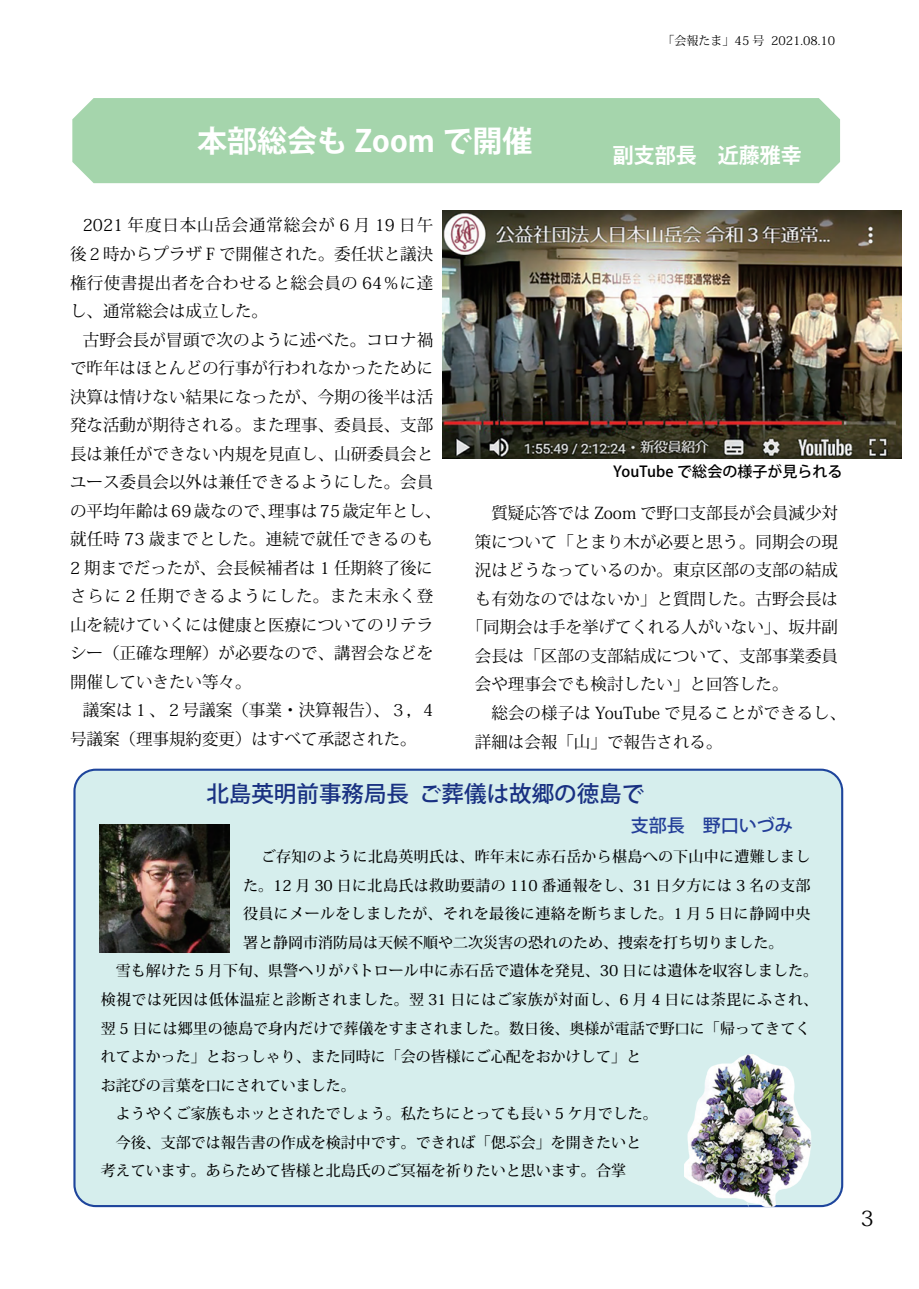
<style>
.page{position:relative;width:919px;height:1289px;background:#fff}
.page>*{position:absolute;margin:0;border:0;box-sizing:border-box;transform-origin:0 0}
.t1{font:700 30px "Koz Go Pr 6 N";color:#fff}
.t2{font:500 22.5px "Koz Go Pr 6 N";color:#193182}
.t3{font:700 21px "Koz Go Pr 6 N";color:#fff}
.t4{font:21px "Koz Min Pr 6 N";color:#000}
.t5{font:500 18px "Koz Go Pr 6 N";color:#233e98}
.t6{font:16.5px/28.5px "Koz Min Pr 6 N";color:#000}
.t7{font:500 15px "Koz Min Pr 6 N";letter-spacing:.005em;color:#000}
.t8{font:500 15px "Koz Min Pr 6 N";letter-spacing:.025em;color:#000}
.t9{font:500 15px "Koz Min Pr 6 N";letter-spacing:.03em;color:#000}
.t10{font:500 15px "Koz Go Pr 6 N";color:#000}
.t11{font:12px "Koz Min Pr 6 N";color:#000}
</style>
<div class="page">
<div style="left:72px;top:98px;width:768px;height:85px;background:#a5d5ac"></div>
<div style="left:74px;top:769px;width:768px;height:436px;background:#d6eeed;border-radius:21px"></div>
<img style="left:99px;top:824px;width:130px;height:128px">
<img style="left:684px;top:1054px;width:127px;height:152px">
<img style="left:442px;top:210px;width:459px;height:249px">
<p class="t11" style="left:662px;top:33px;width:174px">「会報たま」45 号 2021.08.10</p>
<h1 class="t1" style="left:197px;top:124px;width:337px">本部総会も Zoom で開催</h1>
<p class="t3" style="left:612px;top:143px;width:190px">副支部長　近藤雅幸</p>
<p class="t6" style="left:70px;top:211px;width:365px;text-align:justify;text-indent:13px">2021 年度日本山岳会通常総会が 6 月 19 日午後２時からプラザ F で開催された。委任状と議決権行使書提出者を合わせると総会員の 64％に達し、通常総会は成立した。</p>
<p class="t6" style="left:70px;top:325px;width:373px;text-indent:13px">古野会長が冒頭で次のように述べた。コロナ禍で昨年はほとんどの行事が行われなかったために決算は情けない結果になったが、今期の後半は活発な活動が期待される。また理事、委員長、支部長は兼任ができない内規を見直し、山研委員会とユース委員会以外は兼任できるようにした。会員の平均年齢は69歳なので、理事は75歳定年とし、就任時 73 歳までとした。連続で就任できるのも<br>2 期までだったが、会長候補者は 1 任期終了後にさらに 2 任期できるようにした。また末永く登山を続けていくには健康と医療についてのリテラシー（正確な理解）が必要なので、講習会などを開催していきたい等々。</p>
<p class="t6" style="left:70px;top:696px;width:365px;text-indent:13px">議案は１、２号議案（事業・決算報告）、３，4号議案（理事規約変更）はすべて承認された。</p>
<p class="t10" style="left:613px;top:463px;width:231px">YouTube で総会の様子が見られる</p>
<p class="t6" style="left:475px;top:499px;width:364px">　質疑応答では Zoom で野口支部長が会員減少対</p>
<p class="t6" style="left:475px;top:528px;width:364px">策について「とまり木が必要と思う。同期会の現</p>
<p class="t6" style="left:475px;top:556px;width:364px">況はどうなっているのか。東京区部の支部の結成</p>
<p class="t6" style="left:475px;top:585px;width:364px">も有効なのではないか」と質問した。古野会長は</p>
<p class="t6" style="left:466px;top:613px;width:373px">「同期会は手を挙げてくれる人がいない」、坂井副</p>
<p class="t6" style="left:475px;top:642px;width:364px">会長は「区部の支部結成について、支部事業委員</p>
<p class="t6" style="left:475px;top:670px;width:315px">会や理事会でも検討したい」と回答した。</p>
<p class="t6" style="left:475px;top:699px;width:373px">　総会の様子は YouTube で見ることができるし、</p>
<p class="t6" style="left:475px;top:727px;width:249px">詳細は会報「山」で報告される。</p>
<h2 class="t2" style="left:206px;top:781px;width:439px">北島英明前事務局長 ご葬儀は故郷の徳島で</h2>
<p class="t5" style="left:630px;top:815px;width:163px">支部長　野口いづみ</p>
<p class="t7" style="left:261px;top:848px;width:551px">ご存知のように北島英明氏は、昨年末に赤石岳から椹島への下山中に遭難しまし</p>
<p class="t8" style="left:243px;top:877px;width:569px">た。12 月 30 日に北島氏は救助要請の 110 番通報をし、31 日夕方には 3 名の支部</p>
<p class="t8" style="left:243px;top:905px;width:569px">役員にメールをしましたが、それを最後に連絡を断ちました。1 月 5 日に静岡中央</p>
<p class="t7" style="left:243px;top:934px;width:541px">署と静岡市消防局は天候不順や二次災害の恐れのため、捜索を打ち切りました。</p>
<p class="t7" style="left:101px;top:962px;width:719px">　雪も解けた 5 月下旬、県警ヘリがパトロール中に赤石岳で遺体を発見、30 日には遺体を収容しました。</p>
<p class="t9" style="left:101px;top:991px;width:719px">検視では死因は低体温症と診断されました。翌 31 日にはご家族が対面し、6 月 4 日には荼毘にふされ、</p>
<p class="t7" style="left:101px;top:1019px;width:711px">翌 5 日には郷里の徳島で身内だけで葬儀をすまされました。数日後、奥様が電話で野口に「帰ってきてく</p>
<p class="t7" style="left:101px;top:1048px;width:541px">れてよかった」とおっしゃり、また同時に「会の皆様にご心配をおかけして」と</p>
<p class="t7" style="left:101px;top:1076px;width:256px">お詫びの言葉を口にされていました。</p>
<p class="t7" style="left:101px;top:1105px;width:558px">　ようやくご家族もホッとされたでしょう。私たちにとっても長い 5 ケ月でした。</p>
<p class="t7" style="left:101px;top:1133px;width:541px">　今後、支部では報告書の作成を検討中です。できれば「偲ぶ会」を開きたいと</p>
<p class="t7" style="left:101px;top:1162px;width:526px">考えています。あらためて皆様と北島氏のご冥福を祈りたいと思います。合掌</p>
<p class="t4" style="left:860px;top:1205px;width:14px">3</p>
</div>
